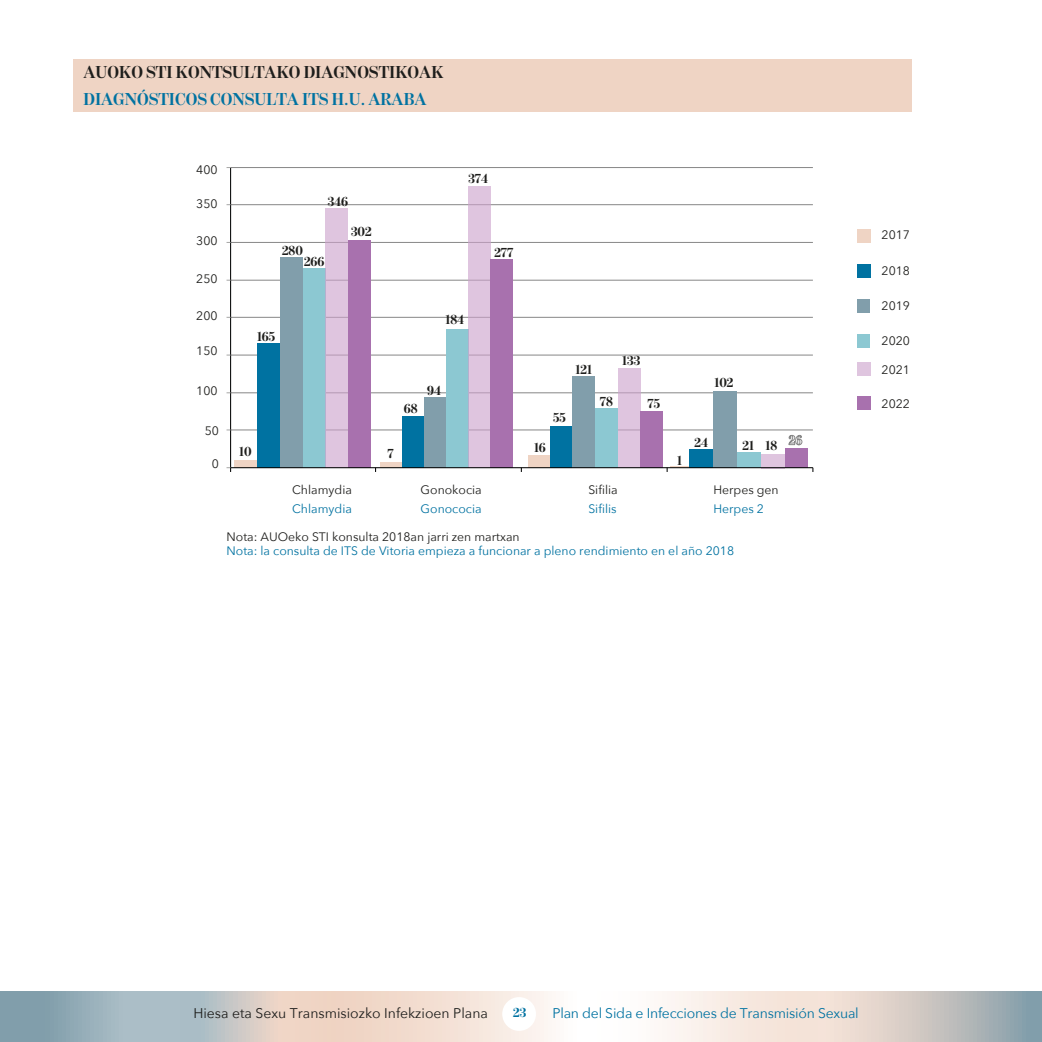
<style>
.page{position:relative;width:1042px;height:1042px;background:#fff}
.page>*{position:absolute;margin:0;border:0;box-sizing:border-box;transform-origin:0 0}
.t1{font:700 17.5px "Benton Mod Disp";color:#1e1e1c}
.t2{font:700 17.5px "Benton Mod Disp";color:#0072a1}
.t3{font:700 14px "Benton Mod Disp";color:#1e1e1c}
.t4{font:14px "Avenir Next";letter-spacing:-.015em;color:#0072a1}
.t5{font:14px "Avenir Next";color:#1e1e1c}
.t6{font:700 14px "Benton Mod Disp";color:#0072a1}
.t7{font:12.25px "Avenir Next";color:#1e1e1c}
.t8{font:12.25px "Avenir Next";color:#0072a1}
</style>
<div class="page">
<svg style="left:0;top:991px;width:1042px;height:51px"></svg>
<div style="left:502px;top:997px;width:34px;height:34px;background:#fff;border-radius:50%"></div>
<div style="left:73px;top:60px;width:838px;height:52px;background:#efd4c4"></div>
<hr style="left:231px;top:167px;width:582px;height:1px;background:#878787">
<hr style="left:231px;top:204px;width:582px;height:1px;background:#878787">
<hr style="left:231px;top:242px;width:582px;height:1px;background:#878787">
<hr style="left:231px;top:280px;width:582px;height:1px;background:#878787">
<hr style="left:231px;top:317px;width:582px;height:1px;background:#878787">
<hr style="left:231px;top:355px;width:582px;height:1px;background:#878787">
<hr style="left:231px;top:392px;width:582px;height:1px;background:#878787">
<hr style="left:231px;top:430px;width:582px;height:1px;background:#878787">
<div style="left:528px;top:456px;width:22px;height:12px;background:#efd4c4"></div>
<div style="left:380px;top:462px;width:22px;height:6px;background:#efd4c4"></div>
<div style="left:234px;top:460px;width:23px;height:8px;background:#efd4c4"></div>
<div style="left:689px;top:450px;width:24px;height:18px;background:#0072a1"></div>
<div style="left:550px;top:427px;width:22px;height:41px;background:#0072a1"></div>
<div style="left:402px;top:417px;width:22px;height:51px;background:#0072a1"></div>
<div style="left:257px;top:344px;width:23px;height:124px;background:#0072a1"></div>
<div style="left:713px;top:391px;width:24px;height:77px;background:#819eab"></div>
<div style="left:572px;top:377px;width:23px;height:91px;background:#819eab"></div>
<div style="left:424px;top:397px;width:22px;height:71px;background:#819eab"></div>
<div style="left:280px;top:257px;width:23px;height:211px;background:#819eab"></div>
<div style="left:737px;top:452px;width:24px;height:16px;background:#8cc8d2"></div>
<div style="left:595px;top:409px;width:23px;height:59px;background:#8cc8d2"></div>
<div style="left:446px;top:330px;width:22px;height:138px;background:#8cc8d2"></div>
<div style="left:303px;top:268px;width:22px;height:200px;background:#8cc8d2"></div>
<div style="left:761px;top:454px;width:24px;height:14px;background:#dfc5df"></div>
<div style="left:618px;top:368px;width:22px;height:100px;background:#dfc5df"></div>
<div style="left:468px;top:187px;width:23px;height:281px;background:#dfc5df"></div>
<div style="left:325px;top:208px;width:23px;height:260px;background:#dfc5df"></div>
<div style="left:785px;top:448px;width:23px;height:20px;background:#a871ae"></div>
<div style="left:640px;top:411px;width:23px;height:57px;background:#a871ae"></div>
<div style="left:491px;top:260px;width:22px;height:208px;background:#a871ae"></div>
<div style="left:348px;top:241px;width:23px;height:227px;background:#a871ae"></div>
<hr style="left:230px;top:168px;width:1px;height:300px;background:#010202">
<hr style="left:231px;top:467px;width:582px;height:1px;background:#010202">
<svg style="left:666px;top:466px;width:23px;height:6px"></svg>
<svg style="left:226px;top:467px;width:5px;height:5px"></svg>
<div style="left:857px;top:229px;width:13px;height:14px;background:#efd4c4"></div>
<div style="left:857px;top:362px;width:13px;height:14px;background:#dfc5df"></div>
<div style="left:857px;top:264px;width:13px;height:14px;background:#0072a1"></div>
<div style="left:857px;top:299px;width:13px;height:14px;background:#819eab"></div>
<div style="left:857px;top:334px;width:13px;height:13px;background:#8cc8d2"></div>
<div style="left:857px;top:396px;width:13px;height:14px;background:#a871ae"></div>
<svg style="left:788px;top:435px;width:14px;height:10px"></svg>
<h1 class="t1" style="left:83px;top:62px;width:361px">AUOKO STI KONTSULTAKO DIAGNOSTIKOAK</h1>
<h1 class="t2" style="left:83px;top:90px;width:345px">DIAGNÓSTICOS CONSULTA ITS H.U. ARABA</h1>
<p class="t7" style="left:196px;top:159px;width:23px">400</p>
<p class="t7" style="left:196px;top:194px;width:23px">350</p>
<p class="t7" style="left:196px;top:230px;width:23px">300</p>
<p class="t7" style="left:196px;top:268px;width:23px">250</p>
<p class="t3" style="left:328px;top:193px;width:22px">346</p>
<p class="t3" style="left:282px;top:243px;width:22px">280</p>
<p class="t3" style="left:304px;top:253px;width:22px">266</p>
<p class="t3" style="left:351px;top:224px;width:22px">302</p>
<p class="t3" style="left:468px;top:171px;width:21px">374</p>
<p class="t3" style="left:494px;top:244px;width:21px">277</p>
<p class="t7" style="left:196px;top:305px;width:23px">200</p>
<p class="t7" style="left:196px;top:340px;width:23px">150</p>
<p class="t7" style="left:196px;top:380px;width:23px">100</p>
<p class="t7" style="left:205px;top:420px;width:16px">50</p>
<p class="t7" style="left:212px;top:454px;width:9px">0</p>
<p class="t3" style="left:257px;top:328px;width:20px">165</p>
<p class="t3" style="left:239px;top:443px;width:14px">10</p>
<p class="t3" style="left:445px;top:312px;width:20px">184</p>
<p class="t3" style="left:404px;top:400px;width:15px">68</p>
<p class="t3" style="left:427px;top:382px;width:15px">94</p>
<p class="t3" style="left:388px;top:446px;width:8px">7</p>
<p class="t3" style="left:553px;top:410px;width:15px">55</p>
<p class="t3" style="left:534px;top:439px;width:13px">16</p>
<p class="t3" style="left:575px;top:361px;width:18px">121</p>
<p class="t3" style="left:622px;top:352px;width:19px">133</p>
<p class="t3" style="left:600px;top:394px;width:15px">78</p>
<p class="t3" style="left:647px;top:395px;width:14px">75</p>
<p class="t7" style="left:292px;top:479px;width:61px">Chlamydia</p>
<p class="t7" style="left:421px;top:480px;width:63px">Gonokocia</p>
<p class="t7" style="left:588px;top:479px;width:31px">Sifilia</p>
<p class="t8" style="left:292px;top:498px;width:61px">Chlamydia</p>
<p class="t8" style="left:421px;top:499px;width:62px">Gonococia</p>
<p class="t8" style="left:588px;top:498px;width:30px">Sifilis</p>
<p class="t3" style="left:714px;top:375px;width:20px">102</p>
<p class="t3" style="left:677px;top:453px;width:6px">1</p>
<p class="t3" style="left:694px;top:434px;width:15px">24</p>
<p class="t3" style="left:742px;top:437px;width:36px">21 18</p>
<p class="t7" style="left:713px;top:479px;width:67px">Herpes gen</p>
<p class="t8" style="left:713px;top:498px;width:52px">Herpes 2</p>
<p class="t7" style="left:226px;top:526px;width:295px">Nota: AUOeko STI konsulta 2018an jarri zen martxan</p>
<p class="t8" style="left:226px;top:540px;width:509px">Nota: la consulta de ITS de Vitoria empieza a funcionar a pleno rendimiento en el año 2018</p>
<p class="t7" style="left:881px;top:224px;width:30px">2017</p>
<p class="t7" style="left:881px;top:260px;width:30px">2018</p>
<p class="t7" style="left:881px;top:295px;width:30px">2019</p>
<p class="t7" style="left:881px;top:330px;width:30px">2020</p>
<p class="t7" style="left:881px;top:359px;width:30px">2021</p>
<p class="t7" style="left:881px;top:393px;width:30px">2022</p>
<p class="t5" style="left:193px;top:1001px;width:296px">Hiesa eta Sexu Transmisiozko Infekzioen Plana</p>
<p class="t6" style="left:513px;top:1004px;width:15px">23</p>
<p class="t4" style="left:552px;top:1001px;width:308px">Plan del Sida e Infecciones de Transmisión Sexual</p>
</div>
